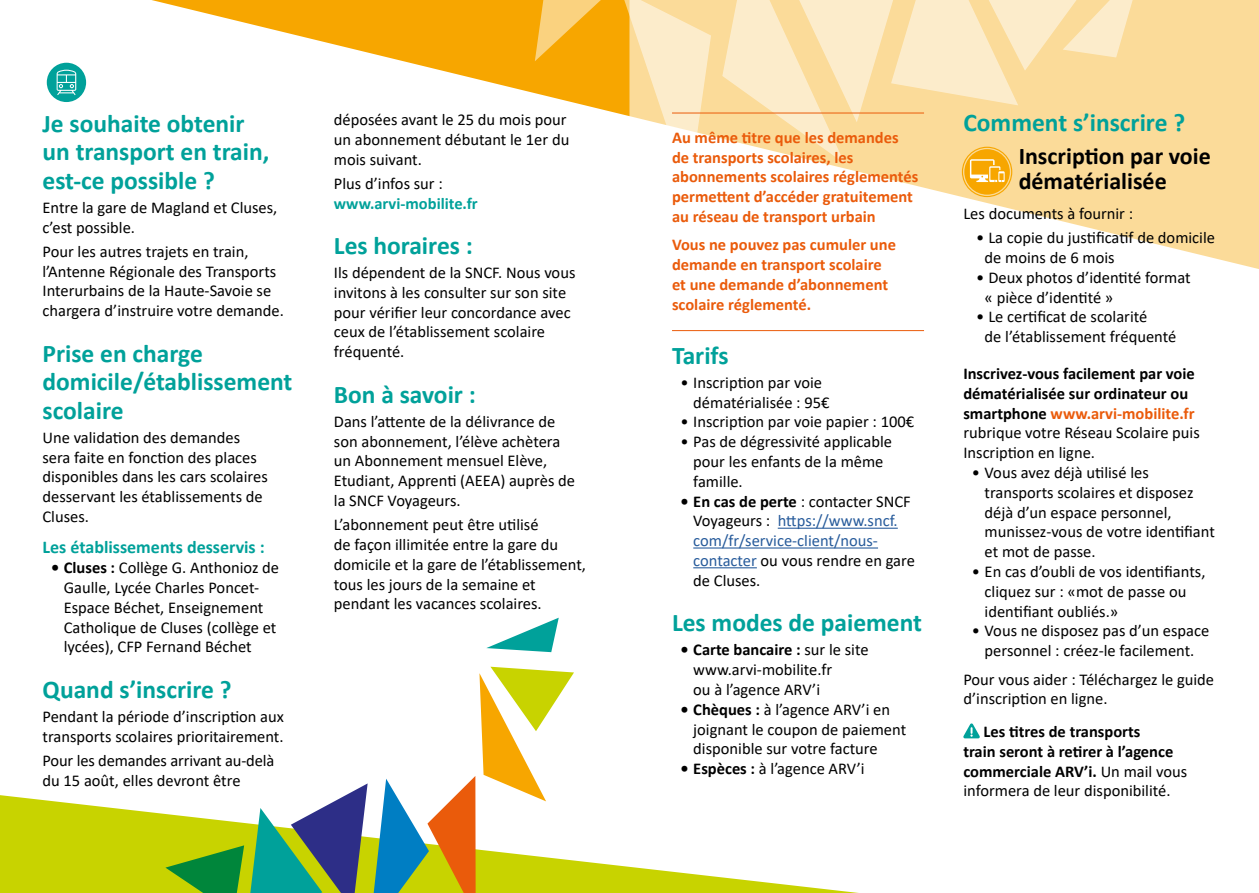
<style>
.page{position:relative;width:1259px;height:893px;background:#fff}
.page>*{position:absolute;margin:0;border:0;box-sizing:border-box;transform-origin:0 0}
.t1{font:700 25.5px/28.5px "Calibri";color:#00a19a}
.t2{font:700 24px/25.5px "Calibri";color:#000}
.t3{font:700 18px "Calibri";color:#00a19a}
.t4{font:16.5px/19.8px "Calibri";color:#000}
.t5{font:700 16.5px/19.8px "Calibri";color:#000}
.t6{font:700 16.5px/19.8px "Calibri";color:#ea5b0b}
.t7{font:16.5px/19.8px "Calibri";color:#275b9b}
.t8{font:700 16.5px "Calibri";color:#00a19a}
.s1{font-weight:700}
.s2{font-weight:700;color:#000}
.s3{color:#000}
.s4{color:#ea5b0b}
.s5{font-weight:400}
</style>
<div class="page">
<svg style="left:152px;top:0;width:469px;height:114px"></svg>
<svg style="left:0;top:795px;width:859px;height:98px"></svg>
<svg style="left:672px;top:0;width:587px;height:569px"></svg>
<svg style="left:486px;top:618px;width:73px;height:34px"></svg>
<svg style="left:374px;top:667px;width:200px;height:226px"></svg>
<svg style="left:250px;top:783px;width:118px;height:110px"></svg>
<svg style="left:135px;top:845px;width:109px;height:48px;background:#73b219"></svg>
<svg style="left:535px;top:0;width:74px;height:61px;background:#f8b731"></svg>
<svg style="left:621px;top:0;width:90px;height:192px"></svg>
<div style="left:47px;top:63px;width:39px;height:39px;background:#00a19a;border-radius:50%"></div>
<svg style="left:57px;top:70px;width:19px;height:25px"></svg>
<hr style="left:672px;top:113px;width:252px;height:1px;background:#ea5b0b">
<hr style="left:672px;top:330px;width:252px;height:1px;background:#ea5b0b">
<hr style="left:778px;top:528px;width:120px;height:1px;background:#275b9b">
<hr style="left:693px;top:547px;width:185px;height:2px;background:#275b9b">
<hr style="left:693px;top:567px;width:64px;height:1px;background:#275b9b">
<svg style="left:963px;top:723px;width:16px;height:15px"></svg>
<svg style="left:722px;top:0;width:420px;height:197px;background:#fbe2af"></svg>
<h1 class="t1" style="left:43px;top:109px;width:228px">Je souhaite obtenir un transport en train, est-ce possible ?</h1>
<p class="t4" style="left:43px;top:197px;width:236px">Entre la gare de Magland et Cluses, c’est possible.</p>
<p class="t4" style="left:43px;top:241px;width:243px">Pour les autres trajets en train, l’Antenne Régionale des Transports Interurbains de la Haute-Savoie se chargera d’instruire votre demande.</p>
<h1 class="t1" style="left:43px;top:339px;width:251px">Prise en charge domicile/établissement scolaire</h1>
<p class="t4" style="left:43px;top:427px;width:227px">Une validation des demandes sera faite en fonction des places disponibles dans les cars scolaires desservant les établissements de<br>Cluses.</p>
<p class="t3" style="left:43px;top:535px;width:224px">Les établissements desservis :</p>
<p class="t4" style="left:64px;top:557px;width:217px;text-indent:-13px"><span class="s1">• Cluses :</span> Collège G. Anthonioz de<br>Gaulle, Lycée Charles Poncet-<br>Espace Béchet, Enseignement<br>Catholique de Cluses (collège et lycées), CFP Fernand Béchet</p>
<h1 class="t1" style="left:43px;top:675px;width:190px">Quand s’inscrire ?</h1>
<p class="t4" style="left:43px;top:706px;width:243px">Pendant la période d’inscription aux transports scolaires prioritairement.</p>
<p class="t4" style="left:43px;top:750px;width:233px">Pour les demandes arrivant au-delà du 15 août, elles devront être</p>
<p class="t4" style="left:334px;top:109px;width:237px">déposées avant le 25 du mois pour un abonnement débutant le 1er du mois suivant.</p>
<p class="t4" style="left:334px;top:173px;width:110px">Plus d’infos sur :</p>
<p class="t8" style="left:334px;top:191px;width:145px">www.arvi-mobilite.fr</p>
<h1 class="t1" style="left:334px;top:231px;width:140px">Les horaires :</h1>
<p class="t4" style="left:334px;top:262px;width:243px">Ils dépendent de la SNCF. Nous vous invitons à les consulter sur son site pour vérifier leur concordance avec ceux de l’établissement scolaire fréquenté.</p>
<h1 class="t1" style="left:334px;top:380px;width:143px">Bon à savoir :</h1>
<p class="t4" style="left:334px;top:411px;width:243px">Dans l’attente de la délivrance de son abonnement, l’élève achètera un Abonnement mensuel Elève,<br>Etudiant, Apprenti (AEEA) auprès de la SNCF Voyageurs.</p>
<p class="t4" style="left:334px;top:514px;width:254px">L’abonnement peut être utilisé<br>de façon illimitée entre la gare du domicile et la gare de l’établissement, tous les jours de la semaine et pendant les vacances scolaires.</p>
<p class="t6" style="left:672px;top:127px;width:248px">Au même titre que les demandes de transports scolaires, les abonnements scolaires réglementés permettent d’accéder gratuitement au réseau de transport urbain</p>
<p class="t6" style="left:672px;top:235px;width:225px">Vous ne pouvez pas cumuler une demande en transport scolaire et une demande d’abonnement scolaire réglementé.</p>
<h1 class="t1" style="left:672px;top:341px;width:58px">Tarifs</h1>
<p class="t4" style="left:693px;top:372px;width:138px;text-indent:-13px">• Inscription par voie dématérialisée : 95€</p>
<p class="t4" style="left:680px;top:412px;width:235px">• Inscription par voie papier : 100€</p>
<p class="t4" style="left:693px;top:431px;width:200px;text-indent:-13px">• Pas de dégressivité applicable pour les enfants de la même famille.</p>
<p class="t7" style="left:693px;top:491px;width:223px;text-indent:-13px"><span class="s2">• En cas de perte</span> <span class="s3">: contacter SNCF<br>Voyageurs :</span> https://www.sncf. com/fr/service-client/nous&shy;contacter <span class="s3">ou vous rendre en gare de Cluses.</span></p>
<h1 class="t1" style="left:672px;top:608px;width:252px">Les modes de paiement</h1>
<p class="t4" style="left:693px;top:639px;width:177px;text-indent:-13px"><span class="s1">• Carte bancaire :</span> sur le site www.arvi-mobilite.fr<br>ou à l’agence ARV’i</p>
<p class="t4" style="left:693px;top:699px;width:214px;text-indent:-13px"><span class="s1">• Chèques :</span> à l’agence ARV’i en joignant le coupon de paiement disponible sur votre facture</p>
<p class="t4" style="left:680px;top:758px;width:186px"><span class="s1">• Espèces :</span> à l’agence ARV’i</p>
<h1 class="t1" style="left:963px;top:108px;width:223px">Comment s’inscrire ?</h1>
<h2 class="t2" style="left:1018px;top:143px;width:194px">Inscription par voie dématérialisée</h2>
<p class="t4" style="left:963px;top:203px;width:171px">Les documents à fournir :</p>
<p class="t4" style="left:984px;top:227px;width:232px;text-indent:-8px">• La copie du justificatif de domicile de moins de 6 mois</p>
<p class="t4" style="left:984px;top:267px;width:208px;text-indent:-8px">• Deux photos d’identité format « pièce d’identité »</p>
<p class="t4" style="left:984px;top:307px;width:193px;text-indent:-8px">• Le certificat de scolarité<br>de l’établissement fréquenté</p>
<p class="t5" style="left:963px;top:363px;width:238px">Inscrivez-vous facilement par voie dématérialisée sur ordinateur ou smartphone <span class="s4">www.arvi-mobilite.fr </span><span class="s5">rubrique votre Réseau Scolaire puis Inscription en ligne.</span></p>
<p class="t4" style="left:984px;top:462px;width:232px;text-indent:-13px">• Vous avez déjà utilisé les transports scolaires et disposez déjà d’un espace personnel, munissez-vous de votre identifiant et mot de passe.</p>
<p class="t4" style="left:984px;top:561px;width:222px;text-indent:-13px">• En cas d’oubli de vos identifiants, cliquez sur : «mot de passe ou identifiant oubliés.»</p>
<p class="t4" style="left:972px;top:621px;width:239px;text-align:center">• Vous ne disposez pas d’un espace personnel : créez-le facilement.</p>
<p class="t4" style="left:963px;top:669px;width:252px">Pour vous aider : Téléchargez le guide d’inscription en ligne.</p>
<p class="t5" style="left:963px;top:721px;width:225px;text-indent:20px">Les titres de transports<br>train seront à retirer à l’agence commerciale ARV’i. <span class="s5">Un mail vous informera de leur disponibilité.</span></p>
</div>
